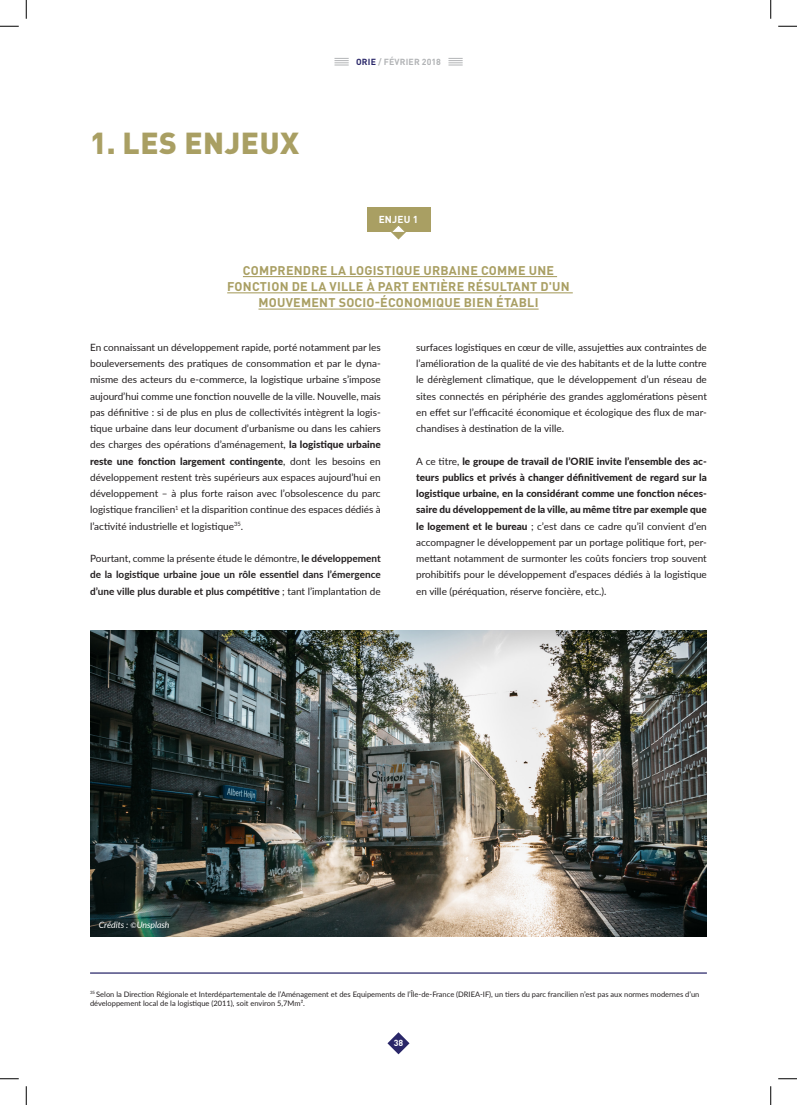
<style>
.page{position:relative;width:797px;height:1105px;background:#fff}
.page>*{position:absolute;margin:0;border:0;box-sizing:border-box;transform-origin:0 0}
.t1{font:900 30px "DIN Pro";letter-spacing:.02em;color:#a99f63}
.t2{font:700 12.5px/16.2px "DIN Pro";letter-spacing:.02em;color:#a99f63;text-align:center}
.t3{font:10px/16.2px "Lato";color:#231f20;text-align:justify}
.t4{font:700 10px/16.2px "Lato";color:#231f20;text-align:justify}
.t5{font:700 10px "DIN Pro";letter-spacing:.02em;color:#fff}
.t6{font:italic 8.75px "Lato";letter-spacing:-.005em;color:#fff}
.t7{font:700 8.75px "DIN Pro";letter-spacing:.02em;color:#b2b4b6}
.t8{font:700 8.75px "DIN Pro";color:#fff}
.t9{font:7.5px/9px "Lato";color:#231f20}
.s1{color:#2a2769}
.s2{font-weight:800}
.s3{font-weight:400}
.s4{font-style:normal;font-size:7.5px}
</style>
<div class="page">
<svg style="left:387px;top:1032px;width:22px;height:22px"></svg>
<svg style="left:334px;top:58px;width:15px;height:8px"></svg>
<svg style="left:448px;top:58px;width:14px;height:8px"></svg>
<hr style="left:243px;top:276px;width:314px;height:1px;background:#a99f63">
<hr style="left:227px;top:292px;width:346px;height:1px;background:#a99f63">
<hr style="left:258px;top:309px;width:280px;height:1px;background:#a99f63">
<div style="left:367px;top:207px;width:63px;height:25px;background:#a99f63"></div>
<svg style="left:391px;top:226px;width:15px;height:14px"></svg>
<hr style="left:90px;top:972px;width:617px;height:2px;background:#2a2769">
<img style="left:90px;top:630px;width:617px;height:307px">
<svg style="left:0;top:25px;width:19px;height:2px"></svg>
<svg style="left:778px;top:25px;width:19px;height:2px"></svg>
<svg style="left:0;top:1078px;width:19px;height:1px"></svg>
<svg style="left:778px;top:1078px;width:19px;height:1px"></svg>
<svg style="left:25px;top:0;width:2px;height:19px"></svg>
<svg style="left:25px;top:1086px;width:2px;height:19px"></svg>
<svg style="left:770px;top:0;width:1px;height:19px"></svg>
<svg style="left:770px;top:1086px;width:1px;height:19px"></svg>
<h1 class="t1" style="left:90px;top:117px;width:211px">1. LES ENJEUX</h1>
<p class="t7" style="left:356px;top:54px;width:86px"><span class="s1">ORIE</span> / FÉVRIER 2018</p>
<p class="t5" style="left:379px;top:211px;width:41px">ENJEU 1</p>
<p class="t2" style="left:227px;top:261px;width:344px">COMPRENDRE LA LOGISTIQUE URBAINE COMME UNE<br>FONCTION DE LA VILLE À PART ENTIÈRE RÉSULTANT D'UN<br>MOUVEMENT SOCIO-ÉCONOMIQUE BIEN ÉTABLI</p>
<p class="t3" style="left:90px;top:339px;width:292px">En connaissant un développement rapide, porté notamment par les bouleversements des pratiques de consommation et par le dyna&shy;misme des acteurs du e-commerce, la logistique urbaine s’impose aujourd’hui comme une fonction nouvelle de la ville. Nouvelle, mais pas définitive : si de plus en plus de collectivités intègrent la logis&shy;tique urbaine dans leur document d’urbanisme ou dans les cahiers des charges des opérations d’aménagement, <span class="s2">la logistique urbaine reste une fonction largement contingente</span>, dont les besoins en développement restent très supérieurs aux espaces aujourd’hui en développement – à plus forte raison avec l’obsolescence du parc logistique francilien<sup>1</sup> et la disparition continue des espaces dédiés à l’activité industrielle et logistique<sup>35</sup>.</p>
<p class="t4" style="left:90px;top:550px;width:292px"><span class="s3">Pourtant, comme la présente étude le démontre,</span> le développement de la logistique urbaine joue un rôle essentiel dans l’émergence d’une ville plus durable et plus compétitive <span class="s3">; tant l’implantation de</span></p>
<p class="t3" style="left:416px;top:339px;width:292px">surfaces logistiques en cœur de ville, assujetties aux contraintes de l’amélioration de la qualité de vie des habitants et de la lutte contre le dérèglement climatique, que le développement d’un réseau de sites connectés en périphérie des grandes agglomérations pèsent en effet sur l’efficacité économique et écologique des flux de mar&shy;chandises à destination de la ville.</p>
<p class="t3" style="left:416px;top:452px;width:292px">A ce titre, <span class="s2">le groupe de travail de l’ORIE invite l’ensemble des ac&shy;teurs publics et privés à changer définitivement de regard sur la logistique urbaine, en la considérant comme une fonction néces&shy;saire du développement de la ville, au même titre par exemple que le logement et le bureau</span> ; c’est dans ce cadre qu’il convient d’en accompagner le développement par un portage politique fort, per&shy;mettant notamment de surmonter les coûts fonciers trop souvent prohibitifs pour le développement d’espaces dédiés à la logistique en ville (péréquation, réserve foncière, etc.).</p>
<p class="t6" style="left:99px;top:919px;width:72px">Crédits : <span class="s4">©</span>Unsplash</p>
<p class="t9" style="left:90px;top:989px;width:611px"><sup>35</sup> Selon la Direction Régionale et Interdépartementale de l’Aménagement et des Equipements de l’Île-de-France (DRIEA-IF), un tiers du parc francilien n’est pas aux normes modernes d’un développement local de la logistique (2011), soit environ 5,7Mm².</p>
<p class="t8" style="left:394px;top:1036px;width:11px">38</p>
</div>
